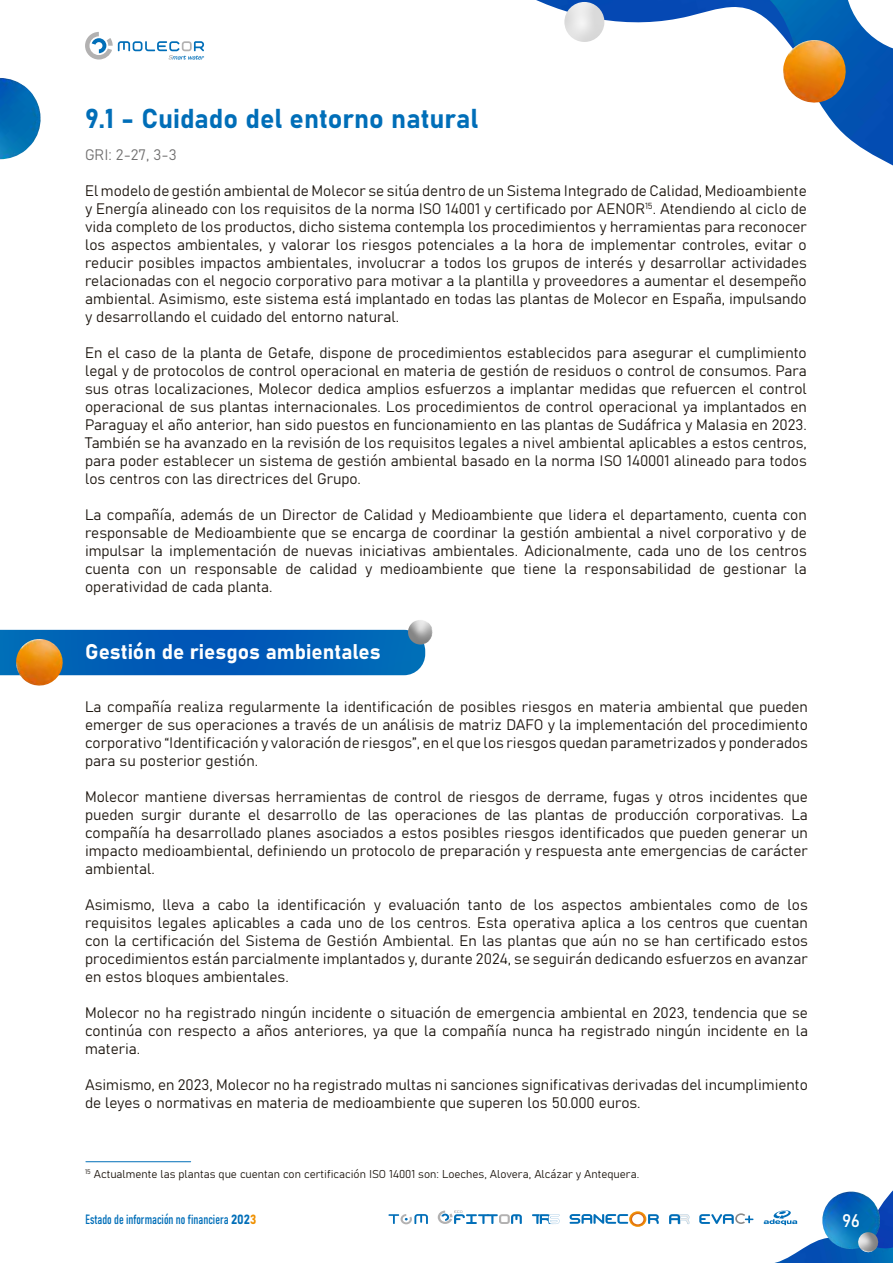
<style>
.page{position:relative;width:893px;height:1263px;background:#fff}
.page>*{position:absolute;margin:0;border:0;box-sizing:border-box;transform-origin:0 0}
.t1{font:27px "Bahnschrift";color:#006eb8}
.t2{font:21px "Bahnschrift";color:#fff}
.t3{font:18px "Bahnschrift";color:#fff}
.t4{font:15px/18px "Bahnschrift";color:#1d160f;text-align:justify}
.t5{font:15px "Bahnschrift";color:#706f6f}
.t6{font:13.2px "Bahnschrift";color:#006eb8;scale:.91 1}
.t7{font:11.25px "Bahnschrift";color:#1d160f}
.s1{color:#ef9000}
</style>
<div class="page">
<hr style="left:86px;top:1161px;width:105px;height:1px;background:#006eb8">
<img style="left:0;top:78px;width:41px;height:81px">
<img style="left:0;top:630px;width:425px;height:45px">
<img style="left:14px;top:639px;width:51px;height:47px">
<img style="left:406px;top:620px;width:27px;height:26px">
<img style="left:882px;top:1190px;width:11px;height:45px">
<img style="left:774px;top:1235px;width:119px;height:28px">
<img style="left:536px;top:0;width:80px;height:42px">
<img style="left:616px;top:0;width:277px;height:166px">
<svg style="left:843px;top:0;width:50px;height:55px"></svg>
<img style="left:564px;top:2px;width:40px;height:40px;border-radius:19px">
<img style="left:780px;top:40px;width:69px;height:66px">
<svg style="left:85px;top:32px;width:119px;height:28px"></svg>
<svg style="left:388px;top:1214px;width:40px;height:10px"></svg>
<svg style="left:764px;top:1210px;width:33px;height:15px"></svg>
<svg style="left:669px;top:1214px;width:20px;height:10px"></svg>
<svg style="left:699px;top:1213px;width:54px;height:11px"></svg>
<svg style="left:570px;top:1211px;width:89px;height:16px"></svg>
<svg style="left:532px;top:1214px;width:27px;height:10px"></svg>
<svg style="left:438px;top:1210px;width:84px;height:14px"></svg>
<img style="left:819px;top:1191px;width:63px;height:61px">
<img style="left:857px;top:1232px;width:22px;height:21px">
<h1 class="t1" style="left:85px;top:98px;width:395px">9.1 - Cuidado del entorno natural</h1>
<p class="t5" style="left:85px;top:143px;width:93px">GRI: 2-27, 3-3</p>
<p class="t4" style="left:85px;top:181px;width:723px">El modelo de gestión ambiental de Molecor se sitúa dentro de un Sistema Integrado de Calidad, Medioambiente y Energía alineado con los requisitos de la norma ISO 14001 y certificado por AENOR<sup>15</sup>. Atendiendo al ciclo de vida completo de los productos, dicho sistema contempla los procedimientos y herramientas para reconocer los aspectos ambientales, y valorar los riesgos potenciales a la hora de implementar controles, evitar o reducir posibles impactos ambientales, involucrar a todos los grupos de interés y desarrollar actividades relacionadas con el negocio corporativo para motivar a la plantilla y proveedores a aumentar el desempeño ambiental. Asimismo, este sistema está implantado en todas las plantas de Molecor en España, impulsando y desarrollando el cuidado del entorno natural.</p>
<p class="t4" style="left:85px;top:343px;width:723px">En el caso de la planta de Getafe, dispone de procedimientos establecidos para asegurar el cumplimiento legal y de protocolos de control operacional en materia de gestión de residuos o control de consumos. Para sus otras localizaciones, Molecor dedica amplios esfuerzos a implantar medidas que refuercen el control operacional de sus plantas internacionales. Los procedimientos de control operacional ya implantados en Paraguay el año anterior, han sido puestos en funcionamiento en las plantas de Sudáfrica y Malasia en 2023.<br>También se ha avanzado en la revisión de los requisitos legales a nivel ambiental aplicables a estos centros, para poder establecer un sistema de gestión ambiental basado en la norma ISO 140001 alineado para todos los centros con las directrices del Grupo.</p>
<p class="t4" style="left:85px;top:505px;width:723px">La compañía, además de un Director de Calidad y Medioambiente que lidera el departamento, cuenta con responsable de Medioambiente que se encarga de coordinar la gestión ambiental a nivel corporativo y de impulsar la implementación de nuevas iniciativas ambientales. Adicionalmente, cada uno de los centros cuenta con un responsable de calidad y medioambiente que tiene la responsabilidad de gestionar la operatividad de cada planta.</p>
<h2 class="t2" style="left:85px;top:636px;width:297px">Gestión de riesgos ambientales</h2>
<p class="t4" style="left:85px;top:697px;width:724px">La compañía realiza regularmente la identificación de posibles riesgos en materia ambiental que pueden emerger de sus operaciones a través de un análisis de matriz DAFO y la implementación del procedimiento corporativo “Identificación y valoración de riesgos”, en el que los riesgos quedan parametrizados y ponderados para su posterior gestión.</p>
<p class="t4" style="left:85px;top:787px;width:724px">Molecor mantiene diversas herramientas de control de riesgos de derrame, fugas y otros incidentes que pueden surgir durante el desarrollo de las operaciones de las plantas de producción corporativas. La compañía ha desarrollado planes asociados a estos posibles riesgos identificados que pueden generar un impacto medioambiental, definiendo un protocolo de preparación y respuesta ante emergencias de carácter ambiental.</p>
<p class="t4" style="left:85px;top:895px;width:724px">Asimismo, lleva a cabo la identificación y evaluación tanto de los aspectos ambientales como de los requisitos legales aplicables a cada uno de los centros. Esta operativa aplica a los centros que cuentan con la certificación del Sistema de Gestión Ambiental. En las plantas que aún no se han certificado estos procedimientos están parcialmente implantados y, durante 2024, se seguirán dedicando esfuerzos en avanzar en estos bloques ambientales.</p>
<p class="t4" style="left:85px;top:1003px;width:724px">Molecor no ha registrado ningún incidente o situación de emergencia ambiental en 2023, tendencia que se continúa con respecto a años anteriores, ya que la compañía nunca ha registrado ningún incidente en la materia.</p>
<p class="t4" style="left:85px;top:1075px;width:724px">Asimismo, en 2023, Molecor no ha registrado multas ni sanciones significativas derivadas del incumplimiento de leyes o normativas en materia de medioambiente que superen los 50.000 euros.</p>
<p class="t7" style="left:85px;top:1165px;width:556px"><sup>15</sup> Actualmente las plantas que cuentan con certificación ISO 14001 son: Loeches, Alovera, Alcázar y Antequera.</p>
<p class="t6" style="left:86px;top:1209px;width:189px">Estado de información no financiera 202<span class="s1">3</span></p>
<p class="t3" style="left:842px;top:1207px;width:19px">96</p>
</div>
